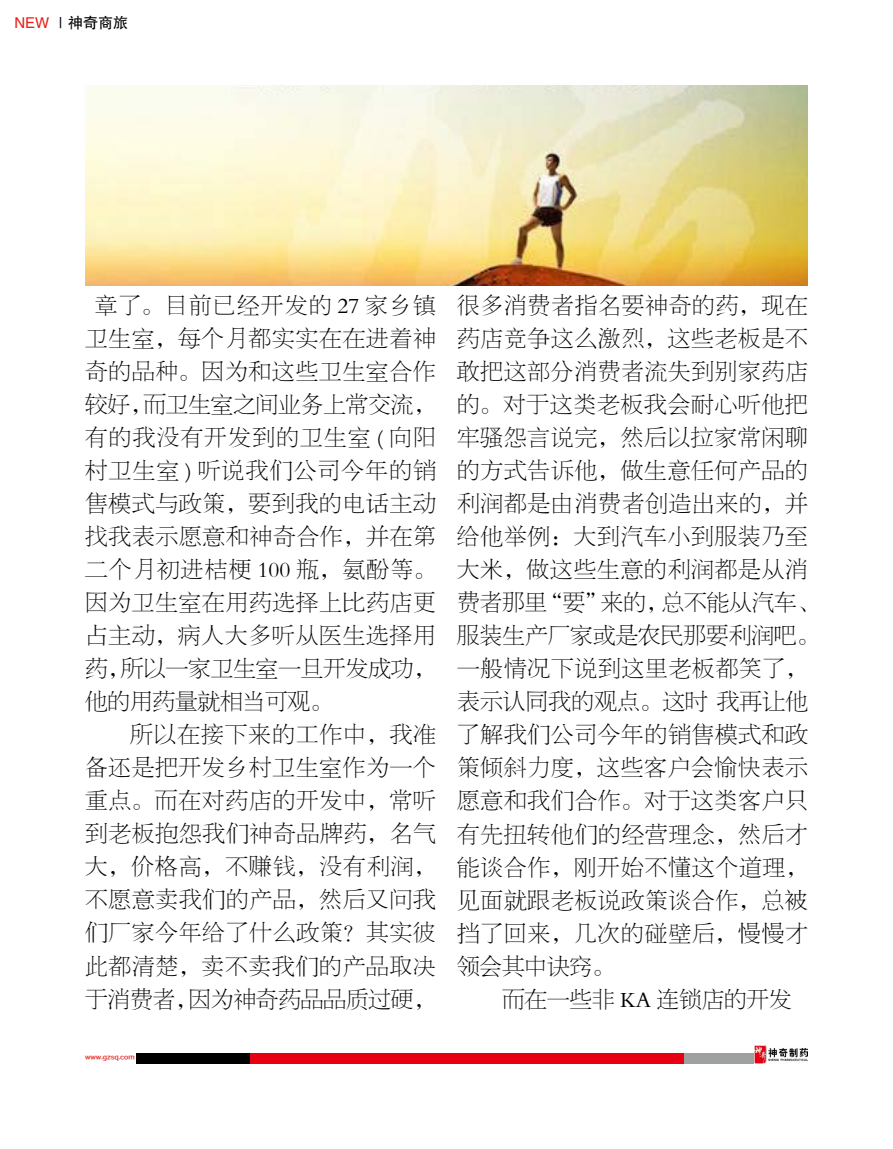
<style>
.page{position:relative;width:893px;height:1149px;background:#fff}
.page>*{position:absolute;margin:0;border:0;box-sizing:border-box;transform-origin:0 0}
.t1{font:22.5px/33px "FZBSJW GB1 0";letter-spacing:.045em;color:#000;text-align:justify}
.t2{font:22.5px "FZBSJW GB1 0";color:#000}
.t3{font:15px "FZHTJW GB1 0";color:#000}
.t4{font:6px "FZZZHONGJW GB1 0";color:#e71f18}
.s1{color:#e71f18}
</style>
<div class="page">
<div style="left:136px;top:1053px;width:115px;height:10px;background:#000"></div>
<div style="left:250px;top:1053px;width:435px;height:10px;background:#e60012"></div>
<div style="left:684px;top:1053px;width:70px;height:10px;background:#9fa0a0"></div>
<img style="left:754px;top:1045px;width:54px;height:18px">
<img style="left:85px;top:85px;width:723px;height:200px">
<p class="t3" style="left:14px;top:14px;width:115px"><span class="s1">NEW</span> ｜神奇商旅</p>
<p class="t1" style="left:85px;top:289px;width:352px;text-indent:10px">章了。目前已经开发的 27 家乡镇卫生室，每个月都实实在在进着神奇的品种。因为和这些卫生室合作较好，而卫生室之间业务上常交流，有的我没有开发到的卫生室 ( 向阳村卫生室 ) 听说我们公司今年的销售模式与政策，要到我的电话主动找我表示愿意和神奇合作，并在第二个月初进桔梗 100 瓶，氨酚等。因为卫生室在用药选择上比药店更占主动，病人大多听从医生选择用药，所以一家卫生室一旦开发成功，他的用药量就相当可观。</p>
<p class="t1" style="left:85px;top:718px;width:352px;text-indent:45px">所以在接下来的工作中，我准备还是把开发乡村卫生室作为一个重点。而在对药店的开发中，常听到老板抱怨我们神奇品牌药，名气大，价格高，不赚钱，没有利润，不愿意卖我们的产品，然后又问我们厂家今年给了什么政策？其实彼此都清楚，卖不卖我们的产品取决于消费者，因为神奇药品品质过硬，</p>
<p class="t4" style="left:85px;top:1053px;width:51px">www.gzsq.com</p>
<p class="t1" style="left:457px;top:289px;width:364px;text-align:left">很多消费者指名要神奇的药，现在药店竞争这么激烈，这些老板是不敢把这部分消费者流失到别家药店的。对于这类老板我会耐心听他把牢骚怨言说完，然后以拉家常闲聊的方式告诉他，做生意任何产品的利润都是由消费者创造出来的，并给他举例：大到汽车小到服装乃至大米，做这些生意的利润都是从消费者那里“要”来的，总不能从汽车、服装生产厂家或是农民那要利润吧。一般情况下说到这里老板都笑了，表示认同我的观点。这时 我再让他了解我们公司今年的销售模式和政策倾斜力度，这些客户会愉快表示愿意和我们合作。对于这类客户只有先扭转他们的经营理念，然后才能谈合作，刚开始不懂这个道理，见面就跟老板说政策谈合作，总被挡了回来，几次的碰壁后，慢慢才领会其中诀窍。</p>
<p class="t2" style="left:502px;top:986px;width:291px">而在一些非 KA 连锁店的开发</p>
</div>
